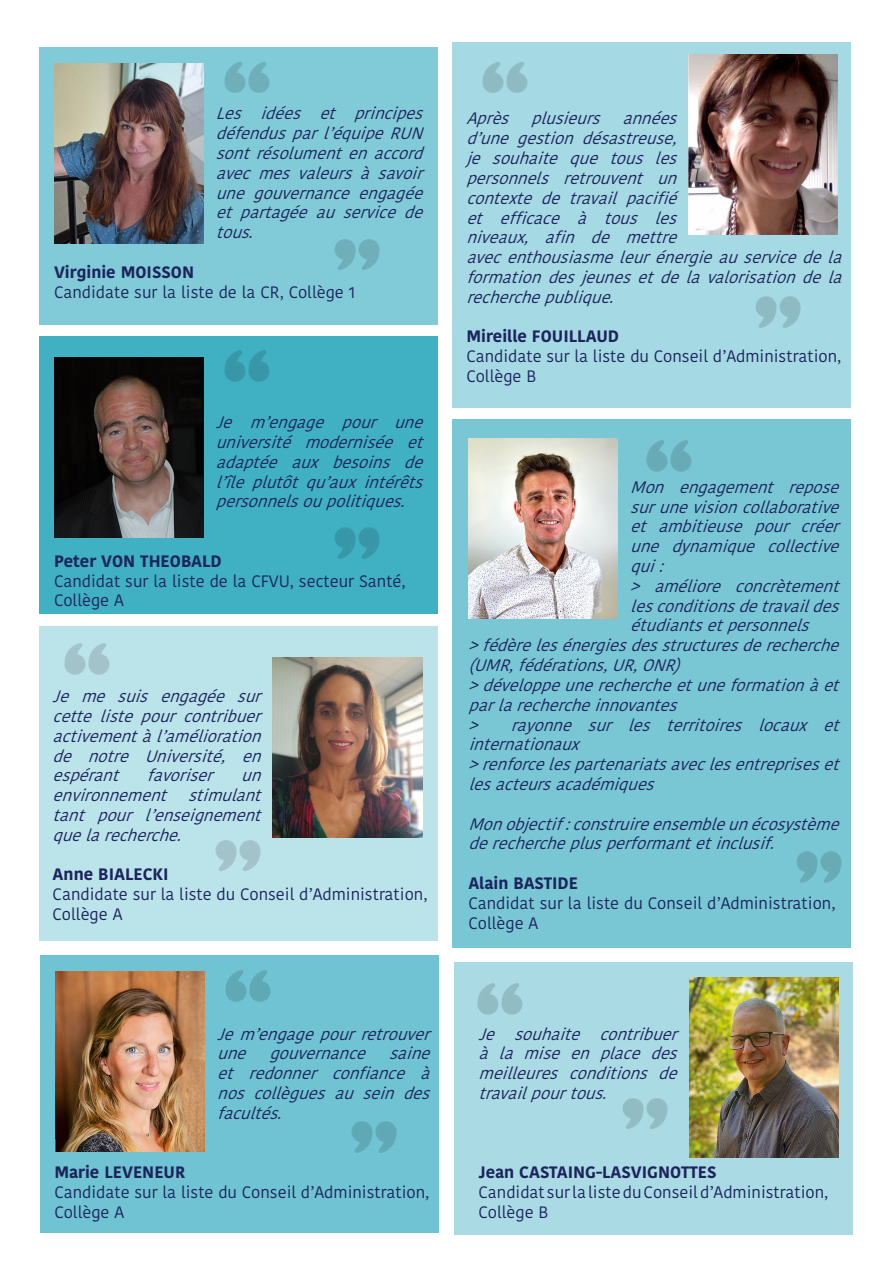
<style>
.page{position:relative;width:893px;height:1263px;background:#fff}
.page>*{position:absolute;margin:0;border:0;box-sizing:border-box;transform-origin:0 0}
.t1{font:italic 16.5px/19.8px "Kohinoor Telugu";color:#1d245d;text-align:justify}
.t2{font:16.5px/19.8px "Kohinoor Telugu";color:#1d245d}
.t3{font:700 16.5px "Kohinoor Telugu";color:#1d245d}
</style>
<div class="page">
<div style="left:452px;top:419px;width:398px;height:529px;background:#79c7d5"></div>
<div style="left:40px;top:47px;width:398px;height:278px;background:#81cbd8"></div>
<img style="left:54px;top:64px;width:149px;height:180px">
<img style="left:224px;top:62px;width:46px;height:31px">
<img style="left:334px;top:239px;width:46px;height:31px">
<div style="left:40px;top:336px;width:398px;height:277px;background:#40b0c3"></div>
<img style="left:224px;top:350px;width:46px;height:32px">
<img style="left:334px;top:527px;width:46px;height:32px">
<img style="left:54px;top:358px;width:149px;height:180px">
<img style="left:468px;top:439px;width:149px;height:180px">
<img style="left:646px;top:440px;width:46px;height:32px">
<img style="left:796px;top:851px;width:46px;height:32px">
<div style="left:40px;top:626px;width:398px;height:314px;background:#bbe3ea"></div>
<img style="left:215px;top:840px;width:46px;height:31px">
<img style="left:64px;top:643px;width:46px;height:32px">
<img style="left:273px;top:657px;width:149px;height:180px">
<div style="left:41px;top:955px;width:398px;height:277px;background:#6fc3d2"></div>
<img style="left:225px;top:970px;width:46px;height:32px">
<img style="left:55px;top:971px;width:149px;height:180px">
<img style="left:351px;top:1121px;width:46px;height:32px">
<div style="left:454px;top:962px;width:398px;height:273px;background:#aadbe4"></div>
<img style="left:477px;top:983px;width:46px;height:32px">
<img style="left:689px;top:978px;width:149px;height:180px">
<img style="left:622px;top:1098px;width:46px;height:31px">
<div style="left:453px;top:42px;width:398px;height:365px;background:#a5d9e3"></div>
<img style="left:755px;top:296px;width:46px;height:32px">
<img style="left:482px;top:62px;width:46px;height:31px">
<img style="left:689px;top:54px;width:149px;height:180px">
<p class="t1" style="left:216px;top:104px;width:217px">Les idées et principes défendusparl’équipeRUN sontrésolumentenaccord avecmesvaleursàsavoir unegouvernanceengagée etpartagéeauservicede tous.</p>
<p class="t3" style="left:54px;top:262px;width:142px">Virginie MOISSON</p>
<p class="t2" style="left:54px;top:282px;width:303px">Candidate sur la liste de la CR, Collège 1</p>
<p class="t1" style="left:216px;top:412px;width:217px">Je m’engage pour une université modernisée et adaptée aux besoins de l’îleplutôtqu’auxintérêts personnelsoupolitiques.</p>
<p class="t3" style="left:54px;top:551px;width:169px">Peter VON THEOBALD</p>
<p class="t2" style="left:54px;top:571px;width:353px">Candidat sur la liste de la CFVU, secteur Santé,<br>Collège A</p>
<p class="t1" style="left:53px;top:686px;width:218px">Je me suis engagée sur cettelistepourcontribuer activementàl’amélioration de notre Université, en espérant favoriser un environnement stimulant tant pour l’enseignement quelarecherche.</p>
<p class="t3" style="left:53px;top:865px;width:118px">Anne BIALECKI</p>
<p class="t2" style="left:53px;top:884px;width:376px">Candidate sur la liste du Conseil d’Administration,<br>Collège A</p>
<p class="t1" style="left:466px;top:109px;width:386px;text-align:left">Après plusieurs années d’unegestiondésastreuse,<br>je souhaite que tous les<br>personnels retrouvent un contextedetravailpacifié<br>et efficace à tous les<br>niveaux, afin de mettre avecenthousiasmeleurénergieauservicedela formationdesjeunesetdelavalorisationdela recherchepublique.</p>
<p class="t3" style="left:466px;top:327px;width:154px">Mireille FOUILLAUD</p>
<p class="t2" style="left:466px;top:346px;width:376px">Candidate sur la liste du Conseil d’Administration,<br>Collège B</p>
<p class="t1" style="left:630px;top:477px;width:219px">Mon engagement repose</p>
<p class="t1" style="left:630px;top:497px;width:219px">surunevisioncollaborative</p>
<p class="t1" style="left:630px;top:517px;width:219px">et ambitieuse pour créer</p>
<p class="t1" style="left:630px;top:537px;width:219px">une dynamique collective</p>
<p class="t1" style="left:630px;top:556px;width:43px">qui:</p>
<p class="t1" style="left:630px;top:576px;width:219px">&gt; améliore concrètement</p>
<p class="t1" style="left:630px;top:596px;width:219px">lesconditionsdetravaildes</p>
<p class="t1" style="left:630px;top:616px;width:189px">étudiantsetpersonnels</p>
<p class="t1" style="left:468px;top:636px;width:381px">&gt;fédèrelesénergiesdesstructuresderecherche</p>
<p class="t1" style="left:468px;top:655px;width:222px">(UMR,fédérations,UR,ONR)</p>
<p class="t1" style="left:468px;top:675px;width:381px">&gt;développeunerechercheetuneformationàet</p>
<p class="t1" style="left:468px;top:695px;width:219px">parlarechercheinnovantes</p>
<p class="t1" style="left:468px;top:715px;width:381px">&gt; rayonne sur les territoires locaux et</p>
<p class="t1" style="left:468px;top:735px;width:121px">internationaux</p>
<p class="t1" style="left:468px;top:754px;width:381px">&gt;renforcelespartenariatsaveclesentrepriseset</p>
<p class="t1" style="left:468px;top:774px;width:196px">lesacteursacadémiques</p>
<p class="t1" style="left:468px;top:814px;width:381px">Monobjectif:construireensembleunécosystème derechercheplusperformantetinclusif.</p>
<p class="t3" style="left:468px;top:873px;width:111px">Alain BASTIDE</p>
<p class="t2" style="left:468px;top:893px;width:368px">Candidat sur la liste du Conseil d’Administration,<br>Collège A</p>
<p class="t1" style="left:217px;top:1024px;width:223px">Jem’engagepourretrouver une gouvernance saine et redonner confiance à noscollèguesauseindes facultés.</p>
<p class="t3" style="left:54px;top:1163px;width:132px">Marie LEVENEUR</p>
<p class="t2" style="left:54px;top:1182px;width:376px">Candidate sur la liste du Conseil d’Administration,<br>Collège A</p>
<p class="t1" style="left:478px;top:1024px;width:209px">Je souhaite contribuer à la mise en place des meilleures conditions de travailpourtous.</p>
<p class="t3" style="left:478px;top:1163px;width:239px">Jean CASTAING-LASVIGNOTTES</p>
<p class="t2" style="left:478px;top:1182px;width:351px">Candidat sur la liste du Conseil d’Administration,<br>Collège B</p>
</div>
